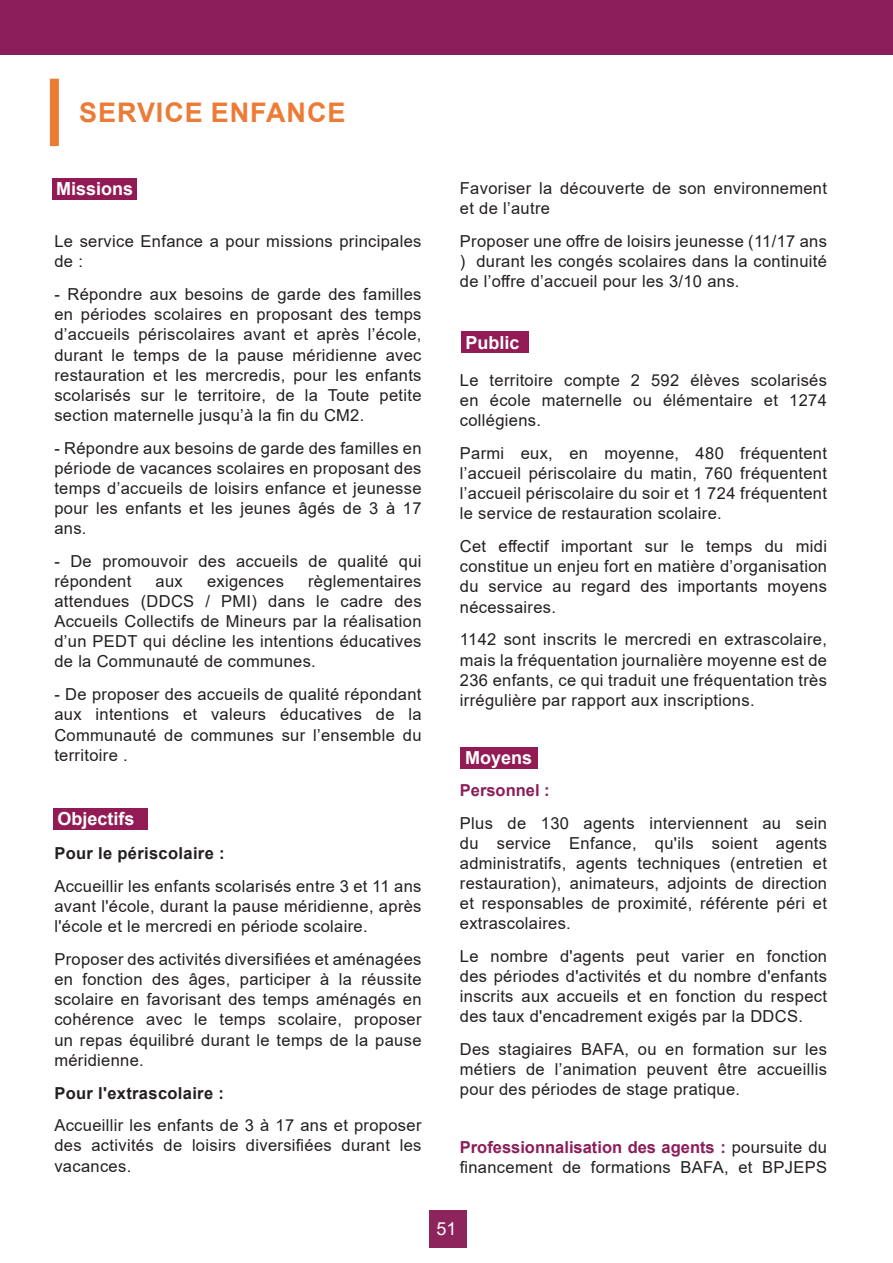
<style>
.page{position:relative;width:893px;height:1263px;background:#fff}
.page>*{position:absolute;margin:0;border:0;box-sizing:border-box;transform-origin:0 0}
.t1{font:700 27px "Arial";letter-spacing:.035em;color:#ec7b36}
.t2{font:700 18px "Arial";color:#fff}
.t3{font:18px "Arial";color:#fff}
.t4{font:16.5px/20.1px "Arial";letter-spacing:.02em;color:#231f20;text-align:justify}
.t5{font:700 16.5px "Arial";letter-spacing:.02em;color:#231f20}
.t6{font:700 16.5px "Arial";color:#8c1d5b}
.s1{font-weight:700;color:#8c1d5b}
</style>
<div class="page">
<div style="left:429px;top:1210px;width:37px;height:37px;background:#8d245b"></div>
<div style="left:0;top:0;width:893px;height:55px;background:#8c1d5b"></div>
<div style="left:50px;top:79px;width:9px;height:67px;background:#ec7b36"></div>
<div style="left:52px;top:178px;width:85px;height:21px;background:#921b55"></div>
<div style="left:53px;top:808px;width:95px;height:21px;background:#921b55"></div>
<div style="left:460px;top:747px;width:78px;height:22px;background:#921b55"></div>
<div style="left:461px;top:331px;width:67px;height:22px;background:#921b55"></div>
<p class="t1" style="left:79px;top:94px;width:268px">SERVICE ENFANCE</p>
<p class="t2" style="left:56px;top:176px;width:79px">Missions</p>
<p class="t4" style="left:54px;top:231px;width:369px">Le service Enfance a pour missions principales de :</p>
<p class="t4" style="left:54px;top:284px;width:369px">- Répondre aux besoins de garde des familles en périodes scolaires en proposant des temps d’accueils périscolaires avant et après l’école, durant le temps de la pause méridienne avec restauration et les mercredis, pour les enfants scolarisés sur le territoire, de la Toute petite section maternelle jusqu’à la fin du CM2.</p>
<p class="t4" style="left:54px;top:438px;width:369px">- Répondre aux besoins de garde des familles en période de vacances scolaires en proposant des temps d’accueils de loisirs enfance et jeunesse pour les enfants et les jeunes âgés de 3 à 17 ans.</p>
<p class="t4" style="left:54px;top:551px;width:369px">- De promouvoir des accueils de qualité qui répondent</p>
<p class="t4" style="left:54px;top:571px;width:369px;text-indent:254px">règlementaires attendues (DDCS / PMI) dans le cadre des Accueils Collectifs de Mineurs par la réalisation d’un PEDT qui décline les intentions éducatives de la Communauté de communes.</p>
<p class="t4" style="left:54px;top:684px;width:369px">- De proposer des accueils de qualité répondant aux intentions et valeurs éducatives de la Communauté de communes sur l’ensemble du territoire .</p>
<p class="t4" style="left:156px;top:571px;width:29px">aux</p>
<p class="t4" style="left:207px;top:571px;width:78px">exigences</p>
<p class="t2" style="left:58px;top:806px;width:79px">Objectifs</p>
<p class="t5" style="left:54px;top:842px;width:172px">Pour le périscolaire :</p>
<p class="t4" style="left:54px;top:876px;width:369px">Accueillir les enfants scolarisés entre 3 et 11 ans avant l'école, durant la pause méridienne, après l'école et le mercredi en période scolaire.</p>
<p class="t4" style="left:54px;top:949px;width:369px">Proposer des activités diversifiées et aménagées en fonction des âges, participer à la réussite scolaire en favorisant des temps aménagés en cohérence avec le temps scolaire, proposer un repas équilibré durant le temps de la pause méridienne.</p>
<p class="t5" style="left:54px;top:1081px;width:171px">Pour l'extrascolaire :</p>
<p class="t4" style="left:54px;top:1115px;width:369px">Accueillir les enfants de 3 à 17 ans et proposer des activités de loisirs diversifiées durant les vacances.</p>
<p class="t4" style="left:460px;top:178px;width:369px">Favoriser la découverte de son environnement et de l’autre</p>
<p class="t4" style="left:460px;top:231px;width:369px">Proposer une offre de loisirs jeunesse (11/17 ans ) durant les congés scolaires dans la continuité de l’offre d’accueil pour les 3/10 ans.</p>
<p class="t2" style="left:465px;top:329px;width:56px">Public</p>
<p class="t4" style="left:460px;top:370px;width:369px">Le territoire compte 2 592 élèves scolarisés en école maternelle ou élémentaire et 1274 collégiens.</p>
<p class="t4" style="left:460px;top:443px;width:369px">Parmi eux, en moyenne, 480 fréquentent l’accueil périscolaire du matin, 760 fréquentent l’accueil périscolaire du soir et 1 724 fréquentent le service de restauration scolaire.</p>
<p class="t4" style="left:460px;top:536px;width:369px">Cet effectif important sur le temps du midi constitue un enjeu fort en matière d’organisation du service au regard des importants moyens nécessaires.</p>
<p class="t4" style="left:460px;top:629px;width:369px">1142 sont inscrits le mercredi en extrascolaire, mais la fréquentation journalière moyenne est de 236 enfants, ce qui traduit une fréquentation très irrégulière par rapport aux inscriptions.</p>
<p class="t2" style="left:465px;top:745px;width:69px">Moyens</p>
<p class="t6" style="left:460px;top:778px;width:91px">Personnel :</p>
<p class="t4" style="left:460px;top:813px;width:369px">Plus de 130 agents interviennent au sein du service Enfance, qu'ils soient agents administratifs, agents techniques (entretien et restauration), animateurs, adjoints de direction et responsables de proximité, référente péri et extrascolaires.</p>
<p class="t4" style="left:460px;top:946px;width:369px">Le nombre d'agents peut varier en fonction des périodes d'activités et du nombre d'enfants inscrits aux accueils et en fonction du respect des taux d'encadrement exigés par la DDCS.</p>
<p class="t4" style="left:460px;top:1039px;width:369px">Des stagiaires BAFA, ou en formation sur les métiers de l’animation peuvent être accueillis pour des périodes de stage pratique.</p>
<p class="t4" style="left:460px;top:1137px;width:369px"><span class="s1">Professionnalisation des agents :</span> poursuite du financement de formations BAFA, et BPJEPS</p>
<p class="t3" style="left:436px;top:1216px;width:22px">51</p>
</div>
